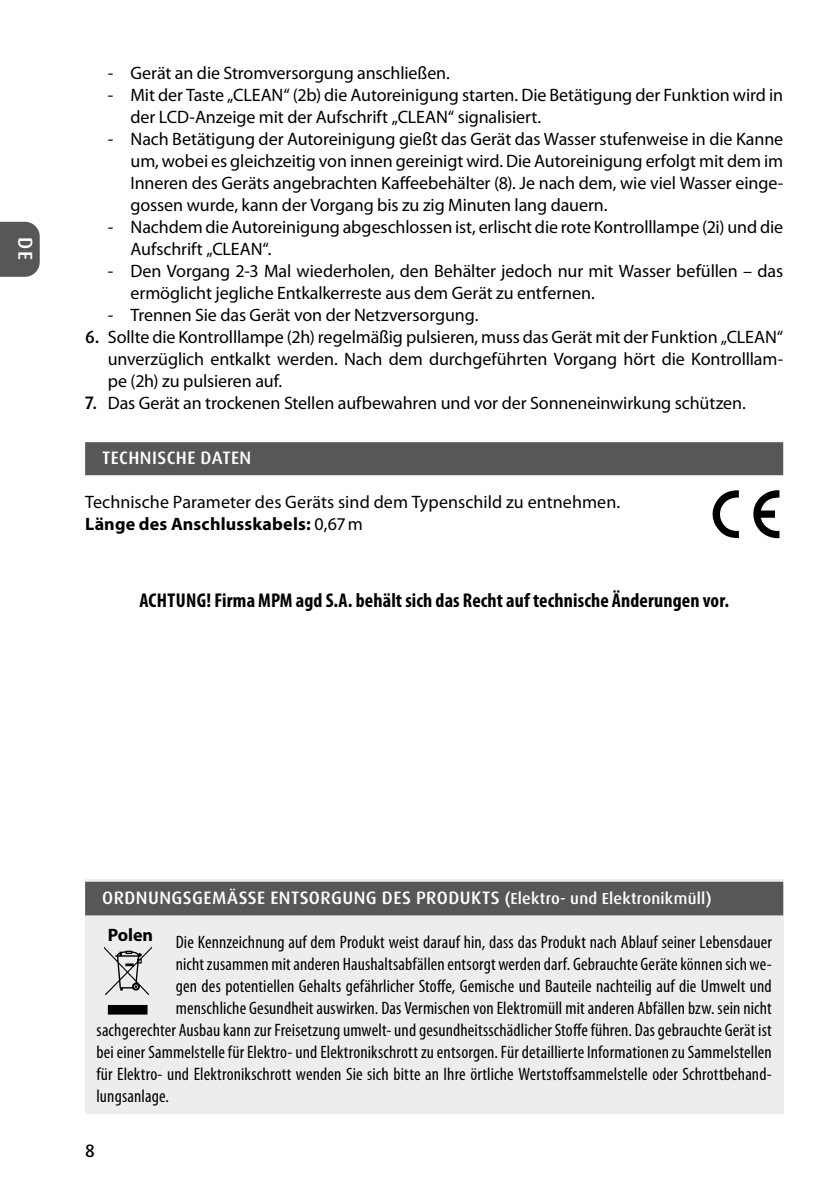
<style>
.page{position:relative;width:840px;height:1191px;background:#fff}
.page>*{position:absolute;margin:0;border:0;box-sizing:border-box;transform-origin:0 0}
.t1{font:700 condensed 20px "Myriad Pro";letter-spacing:.005em;color:#000}
.t2{font:500 20px "Dax Pro";color:#fff}
.t3{font:18px/22px "Myriad Pro";letter-spacing:-.005em;color:#000}
.t4{font:condensed 18px "Myriad Pro";letter-spacing:.005em;color:#000}
.t5{font:500 18px "Dax Pro";letter-spacing:.025em;color:#fff}
.t6{font:700 18px "Myriad Pro";color:#000}
.t7{font:500 18px "Dax Pro";color:#000}
.s1{font-family:"Dax Pro";font-weight:500}
.s2{font-weight:700}
.s3{font-size:16px}
</style>
<div class="page">
<svg style="left:0;top:222px;width:40px;height:55px;background:#5f5f5e"></svg>
<div style="left:85px;top:442px;width:697px;height:33px;background:#575756"></div>
<svg style="left:712px;top:490px;width:26px;height:48px"></svg>
<svg style="left:753px;top:490px;width:26px;height:48px"></svg>
<div style="left:85px;top:879px;width:697px;height:234px;background:#ededed"></div>
<div style="left:85px;top:881px;width:697px;height:34px;background:#575756"></div>
<svg style="left:104px;top:946px;width:48px;height:68px"></svg>
<p class="t2" style="left:38px;top:237px;width:25px;rotate:90deg">DE</p>
<p class="t3" style="left:108px;top:62px;width:343px">- Gerät an die Stromversorgung anschließen.</p>
<p class="t3" style="left:130px;top:84px;width:653px;text-indent:-23px">- Mit der Taste „CLEAN“ (2b) die Autoreinigung starten. Die Betätigung der Funktion wird in der LCD-Anzeige mit der Aufschrift „CLEAN“ signalisiert.</p>
<p class="t3" style="left:130px;top:128px;width:654px;text-align:justify;text-indent:-23px">- Nach Betätigung der Autoreinigung gießt das Gerät das Wasser stufenweise in die Kanne um, wobei es gleichzeitig von innen gereinigt wird. Die Autoreinigung erfolgt mit dem im Inneren des Geräts angebrachten Kaffeebehälter (8). Je nach dem, wie viel Wasser einge&shy;gossen wurde, kann der Vorgang bis zu zig Minuten lang dauern.</p>
<p class="t3" style="left:130px;top:216px;width:654px;text-indent:-23px">- Nachdem die Autoreinigung abgeschlossen ist, erlischt die rote Kontrolllampe (2i) und die<br>Aufschrift „CLEAN“.</p>
<p class="t3" style="left:130px;top:260px;width:653px;text-indent:-23px">- Den Vorgang 2-3 Mal wiederholen, den Behälter jedoch nur mit Wasser befüllen – das ermöglicht jegliche Entkalkerreste aus dem Gerät zu entfernen.</p>
<p class="t3" style="left:108px;top:304px;width:372px">- Trennen Sie das Gerät von der Netzversorgung.</p>
<p class="t3" style="left:108px;top:326px;width:676px;text-align:justify;text-indent:-23px"><span class="s1">6.</span> Sollte die Kontrolllampe (2h) regelmäßig pulsieren, muss das Gerät mit der Funktion „CLEAN“ unverzüglich entkalkt werden. Nach dem durchgeführten Vorgang hört die Kontrolllam&shy;pe (2h) zu pulsieren auf.</p>
<p class="t3" style="left:85px;top:392px;width:662px"><span class="s1">7.</span> Das Gerät an trockenen Stellen aufbewahren und vor der Sonneneinwirkung schützen.</p>
<p class="t5" style="left:102px;top:446px;width:150px">TECHNISCHE DATEN</p>
<p class="t3" style="left:85px;top:491px;width:536px">Technische Parameter des Geräts sind dem Typenschild zu entnehmen.<br><span class="s2">Länge des Anschlusskabels:</span> 0,67m</p>
<p class="t1" style="left:139px;top:589px;width:591px">ACHTUNG! Firma MPM agd S.A. behält sich das Recht auf technische Änderungen vor.</p>
<p class="t5" style="left:102px;top:886px;width:610px">ORDNUNGSGEMÄSSE ENTSORGUNG DES PRODUKTS <span class="s3">(Elektro- und Elektronikmüll)</span></p>
<p class="t6" style="left:108px;top:925px;width:47px">Polen</p>
<p class="t4" style="left:176px;top:932px;width:597px">Die Kennzeichnung auf dem Produkt weist darauf hin, dass das Produkt nach Ablauf seiner Lebensdauer</p>
<p class="t4" style="left:176px;top:954px;width:597px">nicht zusammen mit anderen Haushaltsabfällen entsorgt werden darf. Gebrauchte Geräte können sich we-</p>
<p class="t4" style="left:176px;top:976px;width:597px">gen des potentiellen Gehalts gefährlicher Stoffe, Gemische und Bauteile nachteilig auf die Umwelt und</p>
<p class="t4" style="left:176px;top:998px;width:597px">menschliche Gesundheit auswirken. Das Vermischen von Elektromüll mit anderen Abfällen bzw. sein nicht</p>
<p class="t4" style="left:96px;top:1020px;width:676px">sachgerechter Ausbau kann zur Freisetzung umwelt- und gesundheitsschädlicher Stoffe führen. Das gebrauchte Gerät ist</p>
<p class="t4" style="left:96px;top:1042px;width:676px">bei einer Sammelstelle für Elektro- und Elektronikschrott zu entsorgen. Für detaillierte Informationen zu Sammelstellen</p>
<p class="t4" style="left:96px;top:1064px;width:676px">für Elektro- und Elektronikschrott wenden Sie sich bitte an Ihre örtliche Wertstoffsammelstelle oder Schrottbehand-</p>
<p class="t4" style="left:96px;top:1086px;width:74px">lungsanlage.</p>
<p class="t7" style="left:85px;top:1139px;width:11px">8</p>
</div>
